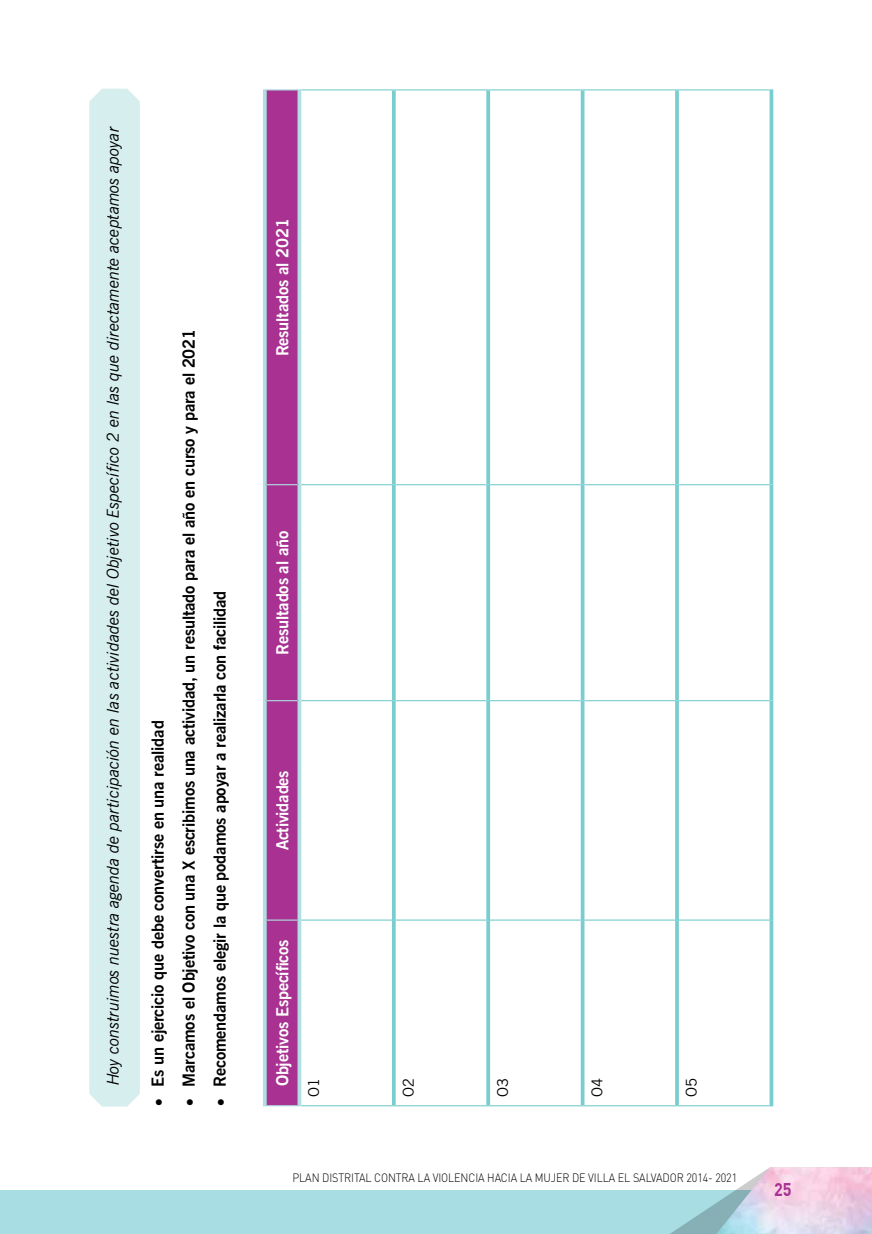
<style>
.page{position:relative;width:872px;height:1234px;background:#fff}
.page>*{position:absolute;margin:0;border:0;box-sizing:border-box;transform-origin:0 0}
.t1{font:700 18px "DIN";color:#a83192;scale:.9 1}
.t2{font:700 16.5px "News Gothic BT";letter-spacing:-.01em;color:#000}
.t3{font:italic 16.5px "News Gothic BT";letter-spacing:-.01em;color:#000}
.t4{font:700 16.5px "News Gothic BT";letter-spacing:-.01em;color:#fff}
.t5{font:15px "News Gothic BT";letter-spacing:-.01em;color:#000}
.t6{font:300 12px "DIN";letter-spacing:-.01em;color:#000;scale:.9 1}
</style>
<div class="page">
<div style="left:89px;top:89px;width:51px;height:1017px;background:#d6eeed"></div>
<div style="left:267px;top:90px;width:30px;height:1014px;background:#a83192"></div>
<svg style="left:301px;top:90px;width:468px;height:1014px"></svg>
<hr style="left:267px;top:919px;width:30px;height:1px;background:#afdfe0">
<hr style="left:267px;top:700px;width:30px;height:1px;background:#afdfe0">
<hr style="left:267px;top:484px;width:30px;height:1px;background:#afdfe0">
<hr style="left:267px;top:89px;width:30px;height:1px;background:#afdfe0">
<hr style="left:301px;top:919px;width:91px;height:1px;background:#79cdcf">
<hr style="left:301px;top:700px;width:91px;height:1px;background:#79cdcf">
<hr style="left:301px;top:484px;width:91px;height:1px;background:#79cdcf">
<hr style="left:301px;top:89px;width:93px;height:1px;background:#79cdcf">
<hr style="left:396px;top:919px;width:90px;height:1px;background:#79cdcf">
<hr style="left:396px;top:700px;width:90px;height:1px;background:#79cdcf">
<hr style="left:396px;top:484px;width:90px;height:1px;background:#79cdcf">
<hr style="left:394px;top:89px;width:94px;height:1px;background:#79cdcf">
<hr style="left:490px;top:919px;width:91px;height:1px;background:#79cdcf">
<hr style="left:490px;top:700px;width:91px;height:1px;background:#79cdcf">
<hr style="left:490px;top:484px;width:91px;height:1px;background:#79cdcf">
<hr style="left:488px;top:89px;width:94px;height:1px;background:#79cdcf">
<hr style="left:584px;top:919px;width:91px;height:1px;background:#79cdcf">
<hr style="left:584px;top:700px;width:91px;height:1px;background:#79cdcf">
<hr style="left:584px;top:484px;width:91px;height:1px;background:#79cdcf">
<hr style="left:582px;top:89px;width:95px;height:1px;background:#79cdcf">
<hr style="left:679px;top:919px;width:90px;height:1px;background:#79cdcf">
<hr style="left:679px;top:700px;width:90px;height:1px;background:#79cdcf">
<hr style="left:679px;top:484px;width:90px;height:1px;background:#79cdcf">
<hr style="left:677px;top:89px;width:92px;height:1px;background:#79cdcf">
<svg style="left:392px;top:919px;width:4px;height:185px"></svg>
<svg style="left:392px;top:700px;width:4px;height:219px"></svg>
<svg style="left:392px;top:484px;width:4px;height:216px"></svg>
<svg style="left:392px;top:90px;width:4px;height:394px;background:#83d0d2"></svg>
<svg style="left:486px;top:919px;width:4px;height:185px"></svg>
<svg style="left:486px;top:700px;width:4px;height:219px"></svg>
<svg style="left:486px;top:484px;width:4px;height:216px"></svg>
<svg style="left:486px;top:90px;width:4px;height:394px;background:#84d1d3"></svg>
<hr style="left:581px;top:919px;width:3px;height:185px;background:#79cdcf">
<hr style="left:581px;top:700px;width:3px;height:219px;background:#79cdcf">
<hr style="left:581px;top:484px;width:3px;height:216px;background:#79cdcf">
<hr style="left:581px;top:90px;width:3px;height:394px;background:#79cdcf">
<hr style="left:675px;top:919px;width:4px;height:185px;background:#84d0d2">
<hr style="left:675px;top:700px;width:4px;height:219px;background:#85d1d3">
<hr style="left:675px;top:484px;width:4px;height:216px;background:#85d1d3">
<hr style="left:675px;top:90px;width:4px;height:394px;background:#85d1d3">
<svg style="left:769px;top:919px;width:4px;height:187px"></svg>
<svg style="left:769px;top:700px;width:4px;height:219px"></svg>
<svg style="left:769px;top:484px;width:4px;height:216px"></svg>
<svg style="left:769px;top:89px;width:4px;height:395px;background:#8bd4d5"></svg>
<hr style="left:301px;top:1104px;width:93px;height:2px;background:#79cdcf">
<hr style="left:394px;top:1104px;width:94px;height:2px;background:#79cdcf">
<hr style="left:488px;top:1104px;width:94px;height:2px;background:#79cdcf">
<hr style="left:582px;top:1104px;width:95px;height:2px;background:#79cdcf">
<hr style="left:677px;top:1104px;width:92px;height:2px;background:#79cdcf">
<svg style="left:263px;top:919px;width:4px;height:187px"></svg>
<svg style="left:263px;top:700px;width:4px;height:219px"></svg>
<svg style="left:263px;top:484px;width:4px;height:216px"></svg>
<svg style="left:263px;top:89px;width:4px;height:395px;background:#aed2da"></svg>
<svg style="left:297px;top:919px;width:4px;height:187px"></svg>
<svg style="left:297px;top:700px;width:4px;height:219px"></svg>
<svg style="left:297px;top:484px;width:4px;height:216px"></svg>
<svg style="left:297px;top:89px;width:4px;height:395px;background:#aec7d5"></svg>
<hr style="left:267px;top:1104px;width:30px;height:2px;background:#afdfe0">
<div style="left:1px;top:1189px;width:782px;height:44px;background:#a8dde4"></div>
<svg style="left:618px;top:1189px;width:71px;height:44px"></svg>
<img style="left:689px;top:1167px;width:183px;height:66px">
<p class="t3" style="left:103px;top:1085px;width:959px;rotate:-90deg">Hoy construimos nuestra agenda de participación en las actividades del Objetivo Específico 2 en las que directamente aceptamos apoyar</p>
<p class="t2" style="left:148px;top:1106px;width:387px;rotate:-90deg">• Es un ejercicio que debe convertirse en una realidad</p>
<p class="t2" style="left:179px;top:1106px;width:778px;rotate:-90deg">• Marcamos el Objetivo con una X escribimos una actividad, un resultado para el año en curso y para el 2021</p>
<p class="t2" style="left:210px;top:1106px;width:517px;rotate:-90deg">• Recomendamos elegir la que podamos apoyar a realizarla con facilidad</p>
<p class="t4" style="left:272px;top:356px;width:139px;rotate:-90deg">Resultados al 2021</p>
<p class="t4" style="left:272px;top:654px;width:125px;rotate:-90deg">Resultados al año</p>
<p class="t4" style="left:272px;top:850px;width:82px;rotate:-90deg">Actividades</p>
<p class="t4" style="left:272px;top:1086px;width:148px;rotate:-90deg">Objetivos Específicos</p>
<p class="t5" style="left:305px;top:1096px;width:20px;rotate:-90deg">O1</p>
<p class="t5" style="left:399px;top:1096px;width:20px;rotate:-90deg">O2</p>
<p class="t5" style="left:494px;top:1096px;width:20px;rotate:-90deg">O3</p>
<p class="t5" style="left:588px;top:1096px;width:20px;rotate:-90deg">O4</p>
<p class="t5" style="left:682px;top:1096px;width:20px;rotate:-90deg">O5</p>
<p class="t6" style="left:292px;top:1170px;width:495px">PLAN DISTRITAL CONTRA LA VIOLENCIA HACIA LA MUJER DE VILLA EL SALVADOR 2014- 2021</p>
<p class="t1" style="left:774px;top:1177px;width:21px">25</p>
</div>
